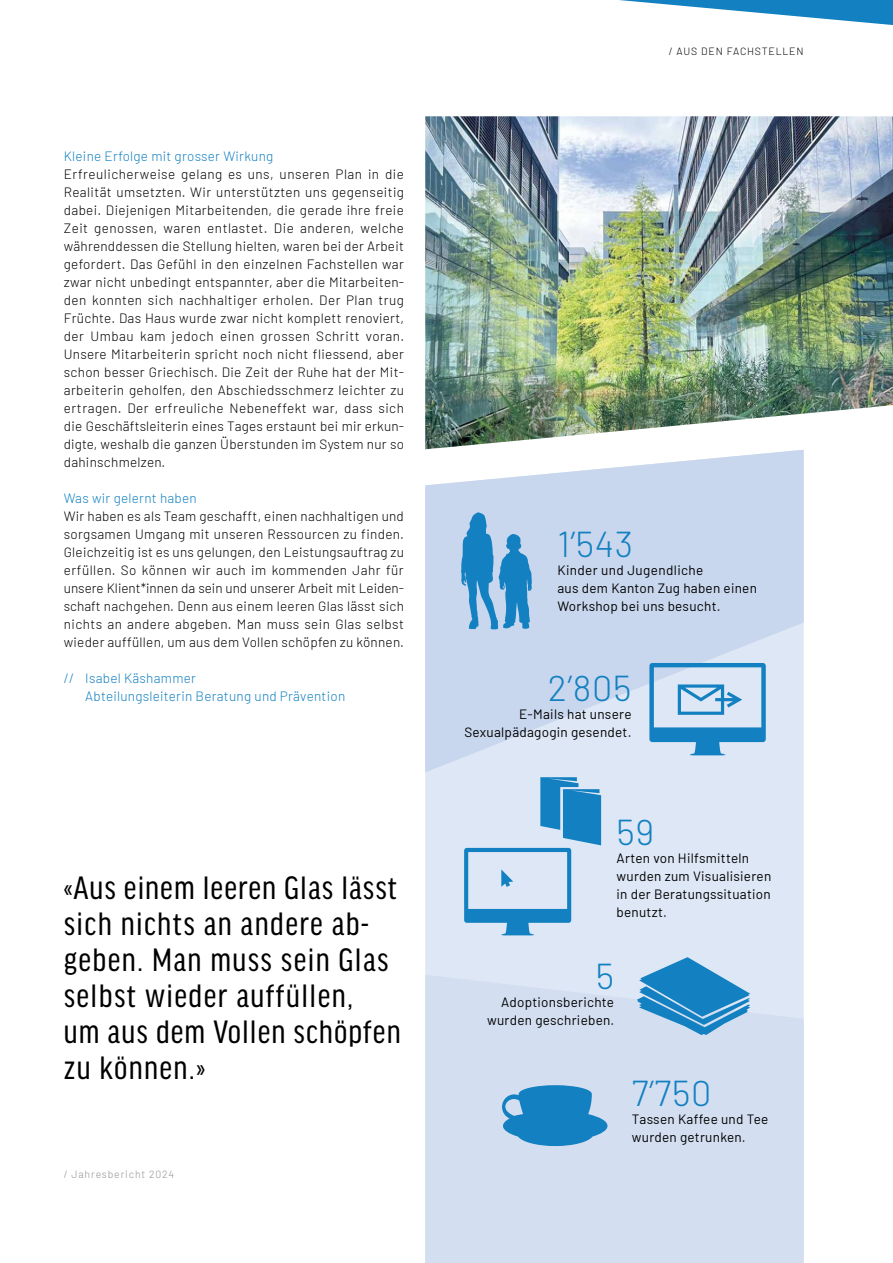
<style>
.page{position:relative;width:893px;height:1263px;background:#fff}
.page>*{position:absolute;margin:0;border:0;box-sizing:border-box;transform-origin:0 0}
.t1{font:300 36px "Barlow";letter-spacing:.02em;color:#1380c1}
.t2{font:condensed 34.5px/36px "Good Headline Pro";letter-spacing:.04em;color:#000}
.t3{font:300 13.5px/18px "Barlow";letter-spacing:.02em;color:#000;text-align:justify}
.t4{font:13.5px/18px "Barlow";letter-spacing:.02em;color:#000}
.t5{font:300 13.5px/18px "Barlow";letter-spacing:.02em;color:#1380c1}
.t6{font:300 10.5px "Barlow";letter-spacing:.08em;color:#000}
.t7{font:300 10.5px "Barlow";letter-spacing:.08em;color:#949290}
</style>
<div class="page">
<div style="left:425px;top:772px;width:379px;height:203px;background:#dee7f5"></div>
<svg style="left:425px;top:450px;width:379px;height:322px;background:#d0dcf0"></svg>
<div style="left:425px;top:975px;width:379px;height:288px;background:#d3dff1"></div>
<svg style="left:619px;top:0;width:274px;height:25px"></svg>
<img style="left:425px;top:116px;width:468px;height:333px">
<svg style="left:461px;top:512px;width:71px;height:117px;background:#65a7d5"></svg>
<svg style="left:649px;top:663px;width:117px;height:92px;background:#95c2e2"></svg>
<svg style="left:464px;top:777px;width:137px;height:158px;background:#a6cae6"></svg>
<svg style="left:637px;top:957px;width:113px;height:78px;background:#69abd6"></svg>
<svg style="left:502px;top:1085px;width:105px;height:61px;background:#4699cd"></svg>
<p class="t5" style="left:64px;top:146px;width:211px">Kleine Erfolge mit grosser Wirkung</p>
<p class="t3" style="left:64px;top:164px;width:342px">Erfreulicherweise gelang es uns, unseren Plan in die Realität umsetzten. Wir unterstützten uns gegenseitig dabei. Diejenigen Mitarbeitenden, die gerade ihre freie Zeit genossen, waren entlastet. Die anderen, welche währenddessen die Stellung hielten, waren bei der Arbeit gefordert. Das Gefühl in den einzelnen Fachstellen war zwar nicht unbedingt entspannter, aber die Mitarbeiten&shy;den konnten sich nachhaltiger erholen. Der Plan trug Früchte. Das Haus wurde zwar nicht komplett renoviert, der Umbau kam jedoch einen grossen Schritt voran.<br>Unsere Mitarbeiterin spricht noch nicht fliessend, aber schon besser Griechisch. Die Zeit der Ruhe hat der Mit&shy;arbeiterin geholfen, den Abschiedsschmerz leichter zu ertragen. Der erfreuliche Nebeneffekt war, dass sich die Geschäftsleiterin eines Tages erstaunt bei mir erkun&shy;digte, weshalb die ganzen Überstunden im System nur so dahinschmelzen.</p>
<p class="t5" style="left:64px;top:488px;width:134px">Was wir gelernt haben</p>
<p class="t3" style="left:64px;top:506px;width:342px">Wir haben es als Team geschafft, einen nachhaltigen und sorgsamen Umgang mit unseren Ressourcen zu finden.<br>Gleichzeitig ist es uns gelungen, den Leistungsauftrag zu erfüllen. So können wir auch im kommenden Jahr für unsere Klient*innen da sein und unserer Arbeit mit Leiden&shy;schaft nachgehen. Denn aus einem leeren Glas lässt sich nichts an andere abgeben. Man muss sein Glas selbst wieder auffüllen, um aus dem Vollen schöpfen zu können.</p>
<p class="t5" style="left:85px;top:668px;width:261px;text-indent:-22px">// Isabel Käshammer<br>Abteilungsleiterin Beratung und Prävention</p>
<h2 class="t2" style="left:64px;top:870px;width:338px">«Aus einem leeren Glas lässt sich nichts an andere ab&shy;geben. Man muss sein Glas selbst wieder auffüllen,<br>um aus dem Vollen schöpfen zu können.»</h2>
<p class="t7" style="left:64px;top:1167px;width:112px">/ Jahresbericht 2024</p>
<p class="t6" style="left:669px;top:44px;width:136px">/ AUS DEN FACHSTELLEN</p>
<h1 class="t1" style="left:557px;top:518px;width:77px">1’543</h1>
<p class="t4" style="left:557px;top:560px;width:201px">Kinder und Jugendliche<br>aus dem Kanton Zug haben einen<br>Workshop bei uns besucht.</p>
<h1 class="t1" style="left:548px;top:662px;width:85px">2’805</h1>
<p class="t4" style="left:464px;top:704px;width:169px;text-align:right">E-Mails hat unsere<br>Sexualpädagogin gesendet.</p>
<h1 class="t1" style="left:617px;top:806px;width:39px">59</h1>
<p class="t4" style="left:617px;top:848px;width:156px">Arten von Hilfsmitteln wurden zum Visualisieren in der Beratungssituation benutzt.</p>
<h1 class="t1" style="left:596px;top:950px;width:20px">5</h1>
<p class="t4" style="left:487px;top:992px;width:129px;text-align:right">Adoptionsberichte wurden geschrieben.</p>
<h1 class="t1" style="left:632px;top:1067px;width:81px">7’750</h1>
<p class="t4" style="left:632px;top:1109px;width:138px">Tassen Kaffee und Tee wurden getrunken.</p>
</div>
